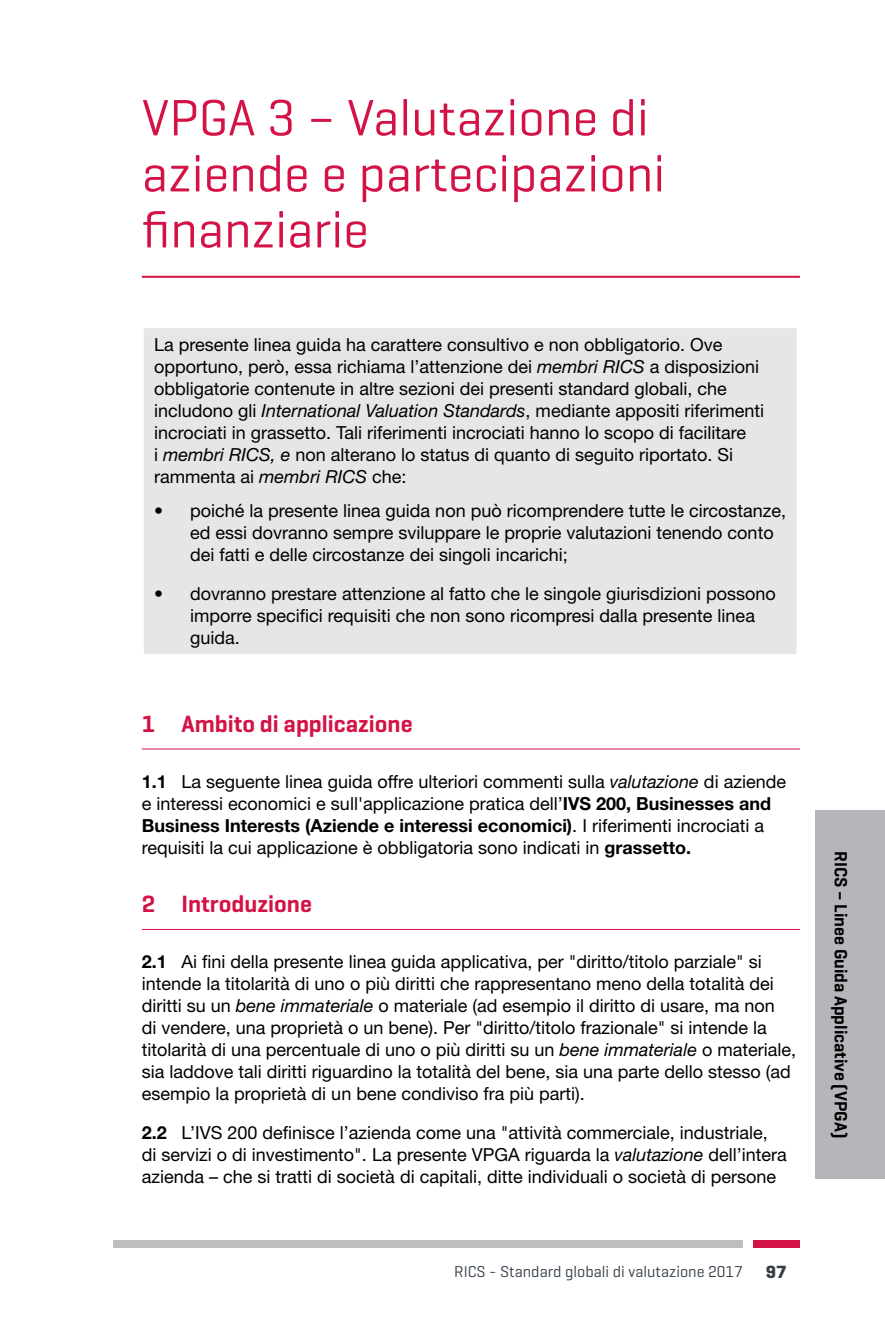
<style>
.page{position:relative;width:885px;height:1327px;background:#fff}
.page>*{position:absolute;margin:0;border:0;box-sizing:border-box;transform-origin:0 0}
.t1{font:52px/56px "Geogrotesque";color:#d31245}
.t2{font:600 24px "Geogrotesque";color:#d31245}
.t3{font:18px/22px "Helvetica Neue LT Std";color:#000}
.t4{font:600 18px "Geogrotesque";color:#000}
.t5{font:700 18px "Geogrotesque";color:#343e48}
.t6{font:16px "Geogrotesque";color:#343e48}
.s1{font-style:italic}
.s2{font-weight:700}
</style>
<div class="page">
<div style="left:113px;top:1240px;width:630px;height:7px;background:#bcbec0"></div>
<hr style="left:142px;top:276px;width:657px;height:2px;background:#d31245">
<hr style="left:142px;top:748px;width:657px;height:1px;background:#d31245">
<hr style="left:142px;top:929px;width:657px;height:1px;background:#d31245">
<div style="left:143px;top:327px;width:654px;height:328px;background:#e7e6e5"></div>
<hr style="left:142px;top:326px;width:656px;height:2px;background:#fff">
<hr style="left:142px;top:328px;width:2px;height:326px;background:#fff">
<hr style="left:796px;top:328px;width:2px;height:326px;background:#fff">
<hr style="left:142px;top:654px;width:656px;height:2px;background:#fff">
<div style="left:753px;top:1240px;width:46px;height:7px;background:#d31245"></div>
<div style="left:815px;top:810px;width:69px;height:369px;background:#b4b6b9"></div>
<h1 class="t1" style="left:142px;top:88px;width:525px">VPGA 3 – Valutazione di aziende e partecipazioni finanziarie</h1>
<p class="t3" style="left:154px;top:334px;width:611px">La presente linea guida ha carattere consultivo e non obbligatorio. Ove opportuno, però, essa richiama l’attenzione dei <span class="s1">membri RICS</span> a disposizioni obbligatorie contenute in altre sezioni dei presenti standard globali, che includono gli <span class="s1">International Valuation Standards</span>, mediante appositi riferimenti incrociati in grassetto. Tali riferimenti incrociati hanno lo scopo di facilitare<br>i <span class="s1">membri RICS, e</span> non alterano lo status di quanto di seguito riportato. Si rammenta ai <span class="s1">membri RICS</span> che:</p>
<p class="t3" style="left:190px;top:499px;width:597px;text-indent:-36px">• poiché la presente linea guida non può ricomprendere tutte le circostanze, ed essi dovranno sempre sviluppare le proprie valutazioni tenendo conto dei fatti e delle circostanze dei singoli incarichi;</p>
<p class="t3" style="left:190px;top:582px;width:587px;text-indent:-36px">• dovranno prestare attenzione al fatto che le singole giurisdizioni possono imporre specifici requisiti che non sono ricompresi dalla presente linea guida.</p>
<h2 class="t2" style="left:142px;top:708px;width:272px">1 Ambito di applicazione</h2>
<p class="t3" style="left:142px;top:770px;width:645px"><span class="s2">1.1</span> La seguente linea guida offre ulteriori commenti sulla <span class="s1">valutazione</span> di aziende e interessi economici e sull'applicazione pratica dell’<span class="s2">IVS 200, Businesses and Business Interests (Aziende e interessi economici)</span>. I riferimenti incrociati a requisiti la cui applicazione è obbligatoria sono indicati in <span class="s2">grassetto.</span></p>
<h2 class="t2" style="left:142px;top:889px;width:172px">2 Introduzione</h2>
<p class="t3" style="left:142px;top:950px;width:655px"><span class="s2">2.1</span> Ai fini della presente linea guida applicativa, per "diritto/titolo parziale" si intende la titolarità di uno o più diritti che rappresentano meno della totalità dei diritti su un <span class="s1">bene immateriale</span> o materiale (ad esempio il diritto di usare, ma non<br>di vendere, una proprietà o un bene). Per "diritto/titolo frazionale" si intende la titolarità di una percentuale di uno o più diritti su un <span class="s1">bene immateriale</span> o materiale, sia laddove tali diritti riguardino la totalità del bene, sia una parte dello stesso (ad esempio la proprietà di un bene condiviso fra più parti).</p>
<p class="t3" style="left:142px;top:1121px;width:646px"><span class="s2">2.2</span> L’IVS 200 definisce l’azienda come una "attività commerciale, industriale,<br>di servizi o di investimento". La presente VPGA riguarda la <span class="s1">valutazione</span> dell’intera azienda – che si tratti di società di capitali, ditte individuali o società di persone</p>
<p class="t6" style="left:454px;top:1261px;width:290px">RICS - Standard globali di valutazione 2017</p>
<p class="t5" style="left:765px;top:1260px;width:22px">97</p>
<p class="t4" style="left:852px;top:851px;width:288px;rotate:90deg">RICS – Linee Guida Applicative (VPGA)</p>
</div>
